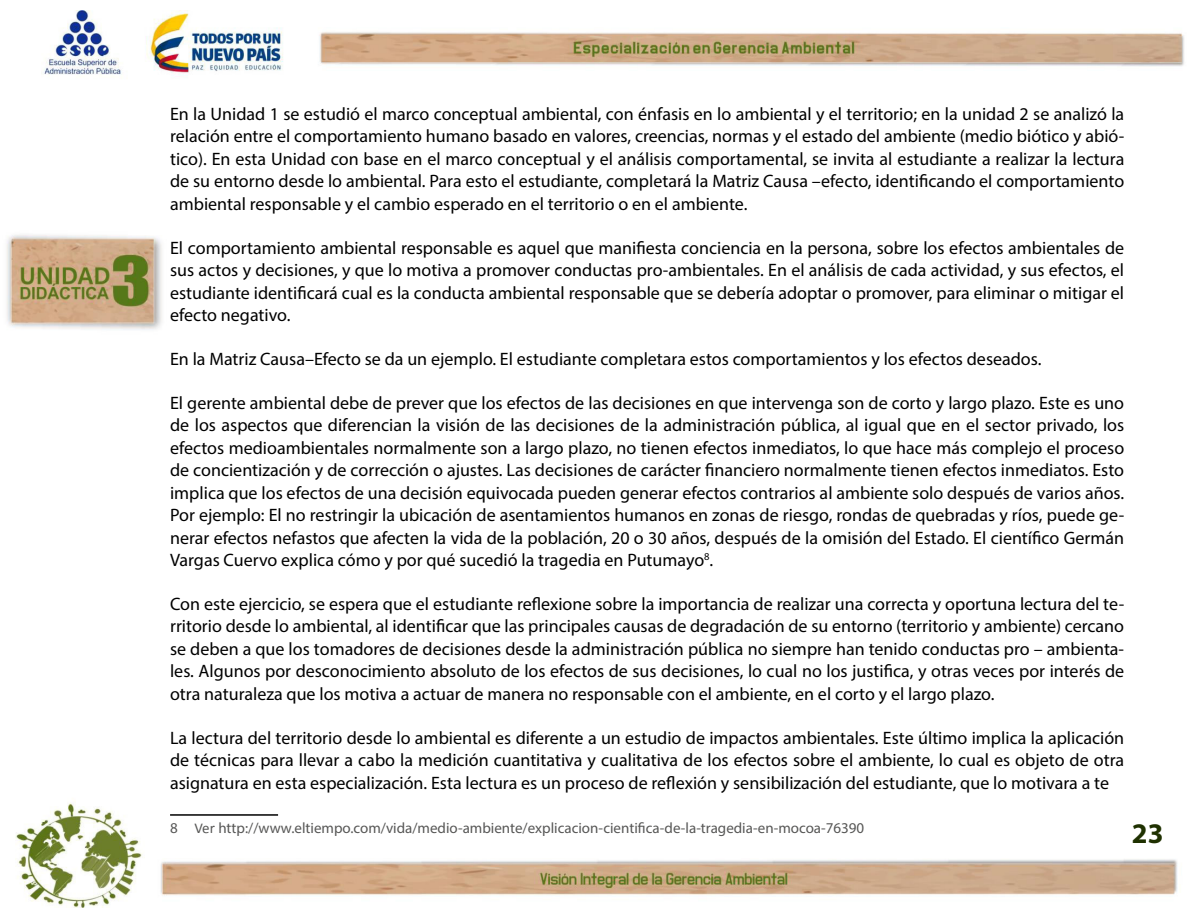
<style>
.page{position:relative;width:1188px;height:918px;background:#fff}
.page>*{position:absolute;margin:0;border:0;box-sizing:border-box;transform-origin:0 0}
.t1{font:700 28.5px "Myriad Pro";color:#1f3101}
.t2{font:18px/22.5px "Myriad Pro";color:#000;text-align:justify}
.t3{font:15px "Myriad Pro";color:#575756}
.s1{font-family:"Calibri"}
</style>
<div class="page">
<img style="left:6px;top:11px;width:1178px;height:896px">
<hr style="left:170px;top:814px;width:108px;height:2px;background:#000">
<p class="t2" style="left:170px;top:102px;width:956px">En la Unidad 1 se estudió el marco conceptual ambiental, con énfasis en lo ambiental y el territorio; en la unidad 2 se analizó la relación entre el comportamiento humano basado en valores, creencias, normas y el estado del ambiente (medio biótico y abió&shy;tico). En esta Unidad con base en el marco conceptual y el análisis comportamental, se invita al estudiante a realizar la lectura de su entorno desde lo ambiental. Para esto el estudiante, completará la Matriz Causa –efecto, identificando el comportamiento ambiental responsable y el cambio esperado en el territorio o en el ambiente.</p>
<p class="t2" style="left:170px;top:236px;width:956px">El comportamiento ambiental responsable es aquel que manifiesta conciencia en la persona, sobre los efectos ambientales de sus actos y decisiones, y que lo motiva a promover conductas pro-ambientales. En el análisis de cada actividad, y sus efectos, el estudiante identificará cual es la conducta ambiental responsable que se debería adoptar o promover, para eliminar o mitigar el efecto negativo.</p>
<p class="t2" style="left:170px;top:347px;width:873px">En la Matriz Causa–Efecto se da un ejemplo. El estudiante completara estos comportamientos y los efectos deseados.</p>
<p class="t2" style="left:170px;top:391px;width:956px">El gerente ambiental debe de prever que los efectos de las decisiones en que intervenga son de corto y largo plazo. Este es uno de los aspectos que diferencian la visión de las decisiones de la administración pública, al igual que en el sector privado, los efectos medioambientales normalmente son a largo plazo, no tienen efectos inmediatos, lo que hace más complejo el proceso de concientización y de corrección o ajustes. Las decisiones de carácter financiero normalmente tienen efectos inmediatos. Esto implica que los efectos de una decisión equivocada pueden generar efectos contrarios al ambiente solo después de varios años.<br>Por ejemplo: El no restringir la ubicación de asentamientos humanos en zonas de riesgo, rondas de quebradas y ríos, puede ge&shy;nerar efectos nefastos que afecten la vida de la población, 20 o 30 años, después de la omisión del Estado. El científico Germán Vargas Cuervo explica cómo y por qué sucedió la tragedia en Putumayo<sup>8</sup>.</p>
<p class="t2" style="left:170px;top:592px;width:956px">Con este ejercicio, se espera que el estudiante reflexione sobre la importancia de realizar una correcta y oportuna lectura del te&shy;rritorio desde lo ambiental, al identificar que las principales causas de degradación de su entorno (territorio y ambiente) cercano se deben a que los tomadores de decisiones desde la administración pública no siempre han tenido conductas pro – ambienta&shy;les. Algunos por desconocimiento absoluto de los efectos de sus decisiones, lo cual no los justifica, y otras veces por interés de otra naturaleza que los motiva a actuar de manera no responsable con el ambiente, en el corto y el largo plazo.</p>
<p class="t2" style="left:170px;top:726px;width:956px">La lectura del territorio desde lo ambiental es diferente a un estudio de impactos ambientales. Este último implica la aplicación de técnicas para llevar a cabo la medición cuantitativa y cualitativa de los efectos sobre el ambiente, lo cual es objeto de otra asignatura en esta especialización. Esta lectura es un proceso de reflexión y sensibilización del estudiante, que lo motivara a te</p>
<p class="t3" style="left:170px;top:819px;width:696px">8 <span class="s1">Ver</span> http://www.eltiempo.com/vida/medio-ambiente/explicacion-cientifica-de-la-tragedia-en-mocoa-76390</p>
<h1 class="t1" style="left:1132px;top:815px;width:33px">23</h1>
</div>
